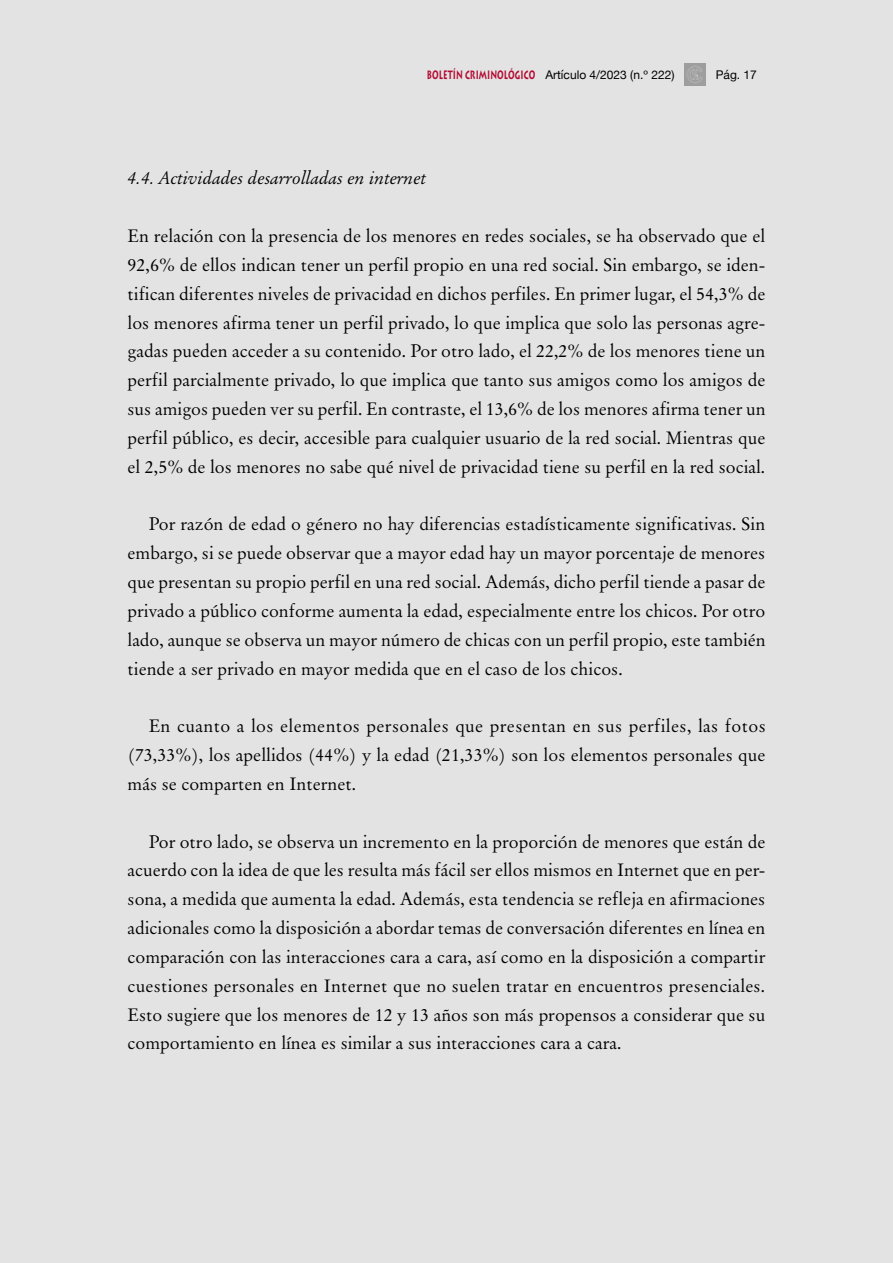
<style>
.page{position:relative;width:893px;height:1263px;background:#e3e3e3}
.page>*{position:absolute;margin:0;border:0;box-sizing:border-box;transform-origin:0 0}
.t1{font:18px/28.8px "Original Garamond BT";color:#000;text-align:justify}
.t2{font:italic 18px "Original Garamond BT";color:#000}
.t3{font:12px "Helvetica Neue";color:#000}
.s1{font-family:"Lithos";font-weight:700;color:#b30931}
</style>
<div class="page">
<img style="left:684px;top:64px;width:22px;height:21px">
<p class="t3" style="left:427px;top:66px;width:249px"><span class="s1">BOLETÍN CRIMINOLÓGICO</span> Artículo 4/2023 (n.º 222)</p>
<p class="t3" style="left:716px;top:66px;width:43px">Pág. 17</p>
<p class="t2" style="left:128px;top:167px;width:300px">4.4. Actividades desarrolladas en internet</p>
<p class="t1" style="left:128px;top:221px;width:640px">En relación con la presencia de los menores en redes sociales, se ha observado que el 92,6% de ellos indican tener un perfil propio en una red social. Sin embargo, se iden&shy;tifican diferentes niveles de privacidad en dichos perfiles. En primer lugar, el 54,3% de los menores afirma tener un perfil privado, lo que implica que solo las personas agre&shy;gadas pueden acceder a su contenido. Por otro lado, el 22,2% de los menores tiene un perfil parcialmente privado, lo que implica que tanto sus amigos como los amigos de sus amigos pueden ver su perfil. En contraste, el 13,6% de los menores afirma tener un perfil público, es decir, accesible para cualquier usuario de la red social. Mientras que el 2,5% de los menores no sabe qué nivel de privacidad tiene su perfil en la red social.</p>
<p class="t1" style="left:128px;top:510px;width:640px;text-indent:21px">Por razón de edad o género no hay diferencias estadísticamente significativas. Sin embargo, si se puede observar que a mayor edad hay un mayor porcentaje de menores que presentan su propio perfil en una red social. Además, dicho perfil tiende a pasar de privado a público conforme aumenta la edad, especialmente entre los chicos. Por otro lado, aunque se observa un mayor número de chicas con un perfil propio, este también tiende a ser privado en mayor medida que en el caso de los chicos.</p>
<p class="t1" style="left:128px;top:711px;width:640px;text-indent:21px">En cuanto a los elementos personales que presentan en sus perfiles, las fotos (73,33%), los apellidos (44%) y la edad (21,33%) son los elementos personales que más se comparten en Internet.</p>
<p class="t1" style="left:128px;top:827px;width:639px;text-indent:21px">Por otro lado, se observa un incremento en la proporción de menores que están de acuerdo con la idea de que les resulta más fácil ser ellos mismos en Internet que en per&shy;sona, a medida que aumenta la edad. Además, esta tendencia se refleja en afirmaciones adicionales como la disposición a abordar temas de conversación diferentes en línea en comparación con las interacciones cara a cara, así como en la disposición a compartir cuestiones personales en Internet que no suelen tratar en encuentros presenciales.<br>Esto sugiere que los menores de 12 y 13 años son más propensos a considerar que su comportamiento en línea es similar a sus interacciones cara a cara.</p>
</div>
